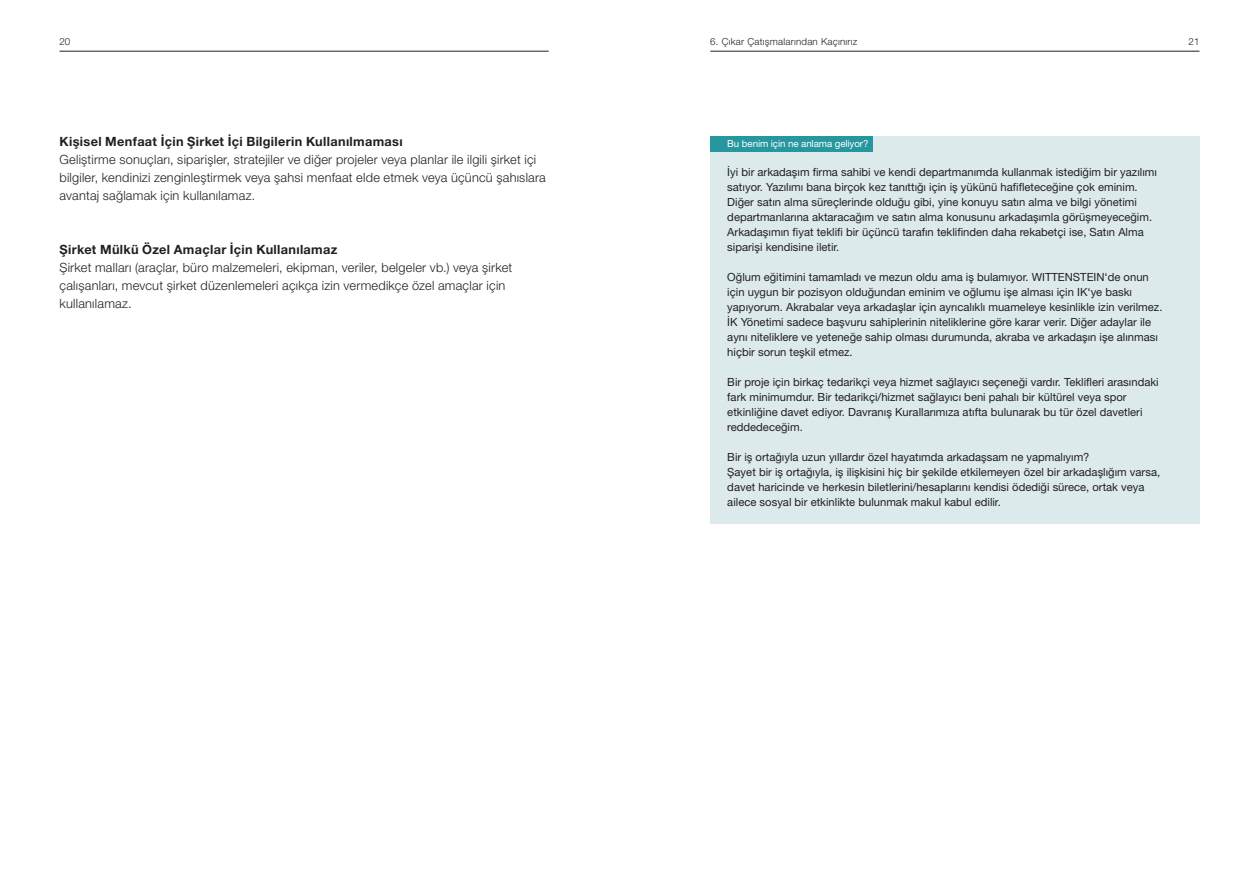
<style>
.page{position:relative;width:1259px;height:893px;background:#fff}
.page>*{position:absolute;margin:0;border:0;box-sizing:border-box;transform-origin:0 0}
.t1{font:300 12.75px/18px "Helvetica Neue LT Pro";letter-spacing:.02em;color:#231f20}
.t2{font:700 12.75px "Helvetica Neue LT Pro";letter-spacing:.025em;color:#231f20}
.t3{font:11.25px/15px "Helvetica Neue LT Pro";color:#231f20}
.t4{font:300 9.75px "Helvetica Neue LT Pro";letter-spacing:.02em;color:#231f20}
.t5{font:9.75px "Helvetica Neue LT Pro";letter-spacing:-.01em;color:#fff}
.t6{font:300 9.75px "Helvetica Neue LT Std";color:#231f20}
</style>
<div class="page">
<hr style="left:710px;top:51px;width:489px;height:1px;background:#231f20">
<hr style="left:60px;top:51px;width:489px;height:1px;background:#231f20">
<div style="left:710px;top:136px;width:489px;height:387px;background:#ddeaec"></div>
<div style="left:710px;top:136px;width:162px;height:16px;background:#26969f"></div>
<p class="t4" style="left:710px;top:36px;width:149px">6. Çıkar Çatışmalarından Kaçınırız</p>
<p class="t6" style="left:60px;top:36px;width:12px">20</p>
<p class="t6" style="left:1188px;top:36px;width:12px">21</p>
<p class="t2" style="left:60px;top:133px;width:345px">Kişisel Menfaat İçin Şirket İçi Bilgilerin Kullanılmaması</p>
<p class="t1" style="left:60px;top:150px;width:488px">Geliştirme sonuçları, siparişler, stratejiler ve diğer projeler veya planlar ile ilgili şirket içi bilgiler, kendinizi zenginleştirmek veya şahsi menfaat elde etmek veya üçüncü şahıslara avantaj sağlamak için kullanılamaz.</p>
<p class="t2" style="left:60px;top:241px;width:279px">Şirket Mülkü Özel Amaçlar İçin Kullanılamaz</p>
<p class="t1" style="left:60px;top:258px;width:454px">Şirket malları (araçlar, büro malzemeleri, ekipman, veriler, belgeler vb.) veya şirket çalışanları, mevcut şirket düzenlemeleri açıkça izin vermedikçe özel amaçlar için kullanılamaz.</p>
<p class="t5" style="left:727px;top:138px;width:143px">Bu benim için ne anlama geliyor?</p>
<p class="t3" style="left:727px;top:164px;width:431px">İyi bir arkadaşım firma sahibi ve kendi departmanımda kullanmak istediğim bir yazılımı satıyor. Yazılımı bana birçok kez tanıttığı için iş yükünü hafifleteceğine çok eminim.<br>Diğer satın alma süreçlerinde olduğu gibi, yine konuyu satın alma ve bilgi yönetimi departmanlarına aktaracağım ve satın alma konusunu arkadaşımla görüşmeyeceğim.<br>Arkadaşımın fiyat teklifi bir üçüncü tarafın teklifinden daha rekabetçi ise, Satın Alma siparişi kendisine iletir.</p>
<p class="t3" style="left:727px;top:269px;width:437px">Oğlum eğitimini tamamladı ve mezun oldu ama iş bulamıyor. WITTENSTEIN‘de onun için uygun bir pozisyon olduğundan eminim ve oğlumu işe alması için IK‘ye baskı yapıyorum. Akrabalar veya arkadaşlar için ayrıcalıklı muameleye kesinlikle izin verilmez.<br>İK Yönetimi sadece başvuru sahiplerinin niteliklerine göre karar verir. Diğer adaylar ile aynı niteliklere ve yeteneğe sahip olması durumunda, akraba ve arkadaşın işe alınması hiçbir sorun teşkil etmez.</p>
<p class="t3" style="left:727px;top:374px;width:433px">Bir proje için birkaç tedarikçi veya hizmet sağlayıcı seçeneği vardır. Teklifleri arasındaki fark minimumdur. Bir tedarikçi/hizmet sağlayıcı beni pahalı bir kültürel veya spor etkinliğine davet ediyor. Davranış Kurallarımıza atıfta bulunarak bu tür özel davetleri reddedeceğim.</p>
<p class="t3" style="left:727px;top:449px;width:434px">Bir iş ortağıyla uzun yıllardır özel hayatımda arkadaşsam ne yapmalıyım?<br>Şayet bir iş ortağıyla, iş ilişkisini hiç bir şekilde etkilemeyen özel bir arkadaşlığım varsa, davet haricinde ve herkesin biletlerini/hesaplarını kendisi ödediği sürece, ortak veya ailece sosyal bir etkinlikte bulunmak makul kabul edilir.</p>
</div>
